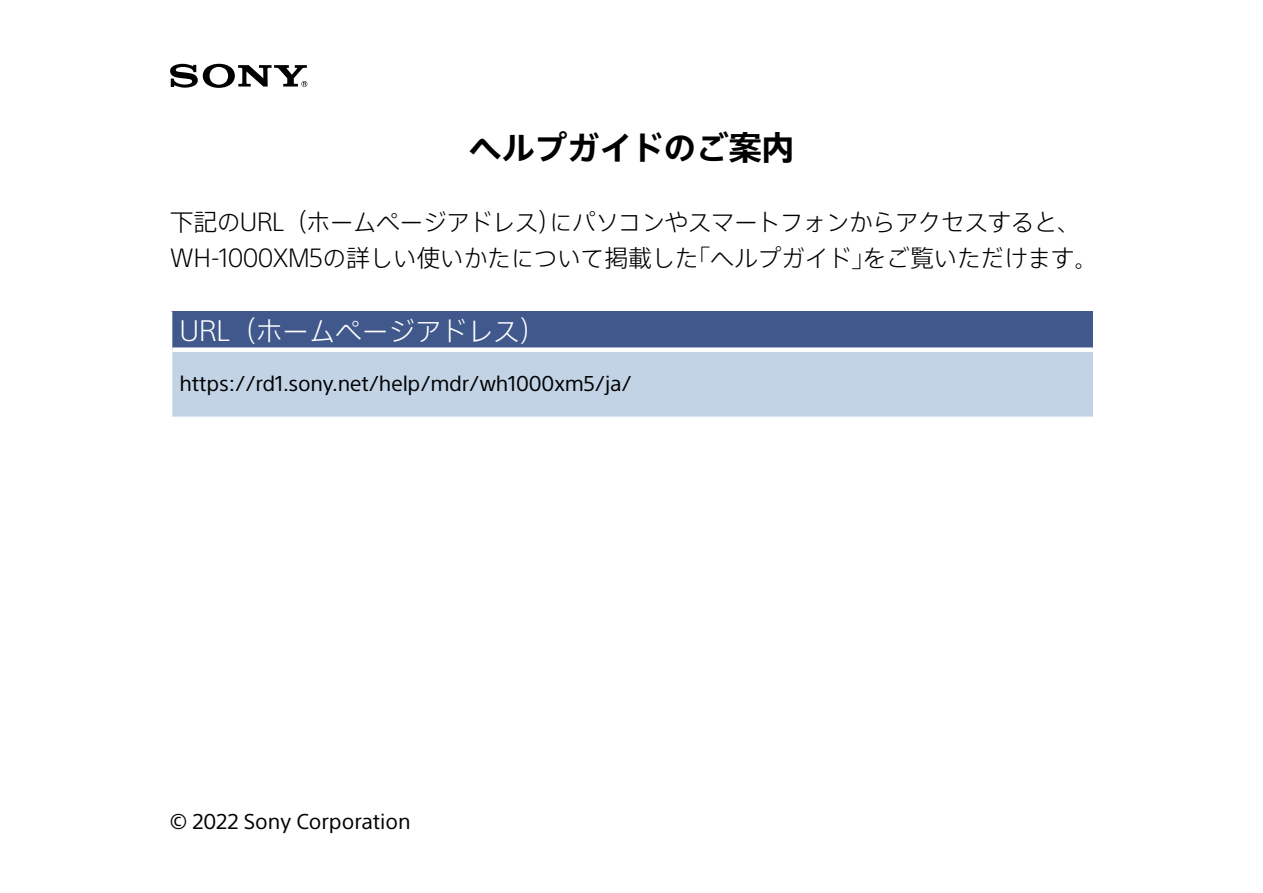
<style>
.page{position:relative;width:1263px;height:893px;background:#fff}
.page>*{position:absolute;margin:0;border:0;box-sizing:border-box;transform-origin:0 0}
.L1{font:700 33px "SST Jp Pro";letter-spacing:-.01em;color:#000}
.TblH{font:300 27px "SST Jp Pro";letter-spacing:-.02em;color:#fff}
.B{font:300 24px/36px "SST Jp Pro";letter-spacing:-.03em;color:#000}
.Z_CovCorpName{font:21px "SST";color:#000}
.TblBSub{font:19.5px "SST Jp Pro";letter-spacing:-.015em;color:#000}
</style>
<div class="page">
<div style="left:171px;top:311px;width:922px;height:39px;background:#40588c"></div>
<div style="left:171px;top:350px;width:922px;height:68px;background:#c2d3e6"></div>
<hr style="left:170px;top:311px;width:2px;height:39px;background:#fff">
<hr style="left:170px;top:350px;width:2px;height:67px;background:#fff">
<hr style="left:170px;top:417px;width:923px;height:2px;background:#fff">
<div style="left:172px;top:347px;width:921px;height:5px;background:#fff"></div>
<svg style="left:170px;top:64px;width:137px;height:24px"></svg>
<p class="L1" style="left:469px;top:122px;width:327px">ヘルプガイドのご案内</p>
<p class="B" style="left:170px;top:202px;width:930px">下記のURL（ホームページアドレス）にパソコンやスマートフォンからアクセスすると、<br>WH-1000XM5の詳しい使いかたについて掲載した「ヘルプガイド」をご覧いただけます。</p>
<p class="TblH" style="left:179px;top:311px;width:369px">URL（ホームページアドレス）</p>
<p class="TblBSub" style="left:180px;top:369px;width:454px">https://rd1.sony.net/help/mdr/wh1000xm5/ja/</p>
<p class="Z_CovCorpName" style="left:170px;top:809px;width:242px">© 2022 Sony Corporation</p>
</div>
